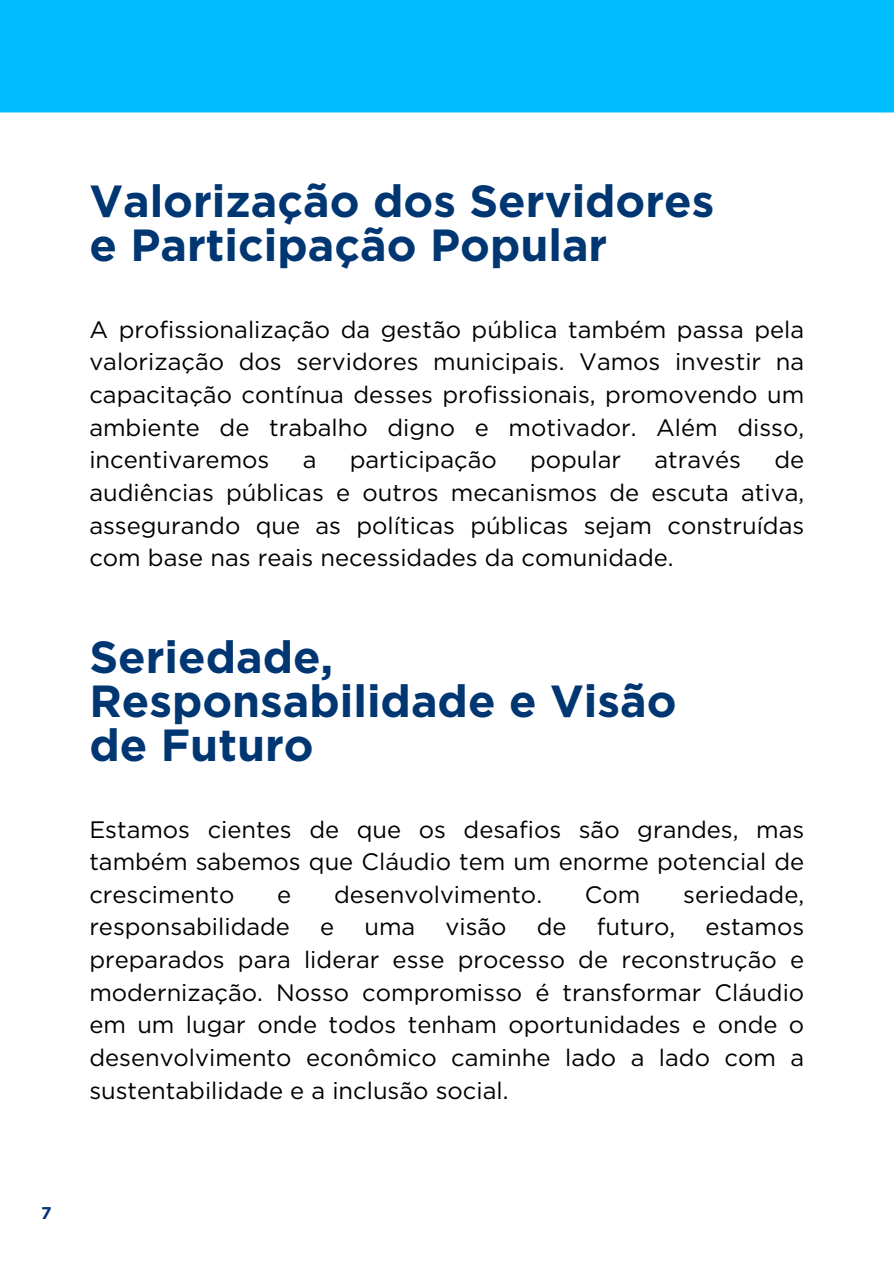
<style>
.page{position:relative;width:894px;height:1264px;background:#fff}
.page>*{position:absolute;margin:0;border:0;box-sizing:border-box;transform-origin:0 0}
.t1{font:700 45px/43.8px "Gotham";color:#003672}
.t2{font:23.7px/32.7px "Gotham";color:#000;text-align:justify}
.t3{font:700 16.95px "Gotham";color:#003672}
</style>
<div class="page">
<div style="left:0;top:0;width:893px;height:112px;background:#00beff"></div>
<h1 class="t1" style="left:89px;top:179px;width:626px">Valorização dos Servidores e Participação Popular</h1>
<p class="t2" style="left:89px;top:313px;width:716px">A profissionalização da gestão pública também passa pela valorização dos servidores municipais. Vamos investir na capacitação contínua desses profissionais, promovendo um ambiente de trabalho digno e motivador. Além disso, incentivaremos</p>
<p class="t2" style="left:302px;top:443px;width:15px">a</p>
<p class="t2" style="left:350px;top:443px;width:148px">participação</p>
<p class="t2" style="left:530px;top:443px;width:93px">popular</p>
<p class="t2" style="left:654px;top:443px;width:88px">através</p>
<p class="t2" style="left:89px;top:443px;width:716px;text-indent:685px">de audiências públicas e outros mecanismos de escuta ativa, assegurando que as políticas públicas sejam construídas com base nas reais necessidades da comunidade.</p>
<h1 class="t1" style="left:89px;top:635px;width:588px">Seriedade,<br>Responsabilidade e Visão de Futuro</h1>
<p class="t2" style="left:89px;top:812px;width:716px">Estamos cientes de que os desafios são grandes, mas também sabemos que Cláudio tem um enorme potencial de crescimento</p>
<p class="t2" style="left:277px;top:878px;width:16px">e</p>
<p class="t2" style="left:334px;top:878px;width:209px">desenvolvimento.</p>
<p class="t2" style="left:584px;top:878px;width:57px">Com</p>
<p class="t2" style="left:683px;top:878px;width:122px">seriedade,</p>
<p class="t2" style="left:89px;top:910px;width:202px">responsabilidade</p>
<p class="t2" style="left:320px;top:910px;width:16px">e</p>
<p class="t2" style="left:364px;top:910px;width:52px">uma</p>
<p class="t2" style="left:445px;top:910px;width:63px">visão</p>
<p class="t2" style="left:536px;top:910px;width:31px">de</p>
<p class="t2" style="left:596px;top:910px;width:80px">futuro,</p>
<p class="t2" style="left:89px;top:910px;width:716px;text-indent:615px">estamos preparados para liderar esse processo de reconstrução e modernização. Nosso compromisso é transformar Cláudio em um lugar onde todos tenham oportunidades e onde o desenvolvimento econômico caminhe lado a lado com a sustentabilidade e a inclusão social.</p>
<p class="t3" style="left:41px;top:1202px;width:12px">7</p>
</div>
